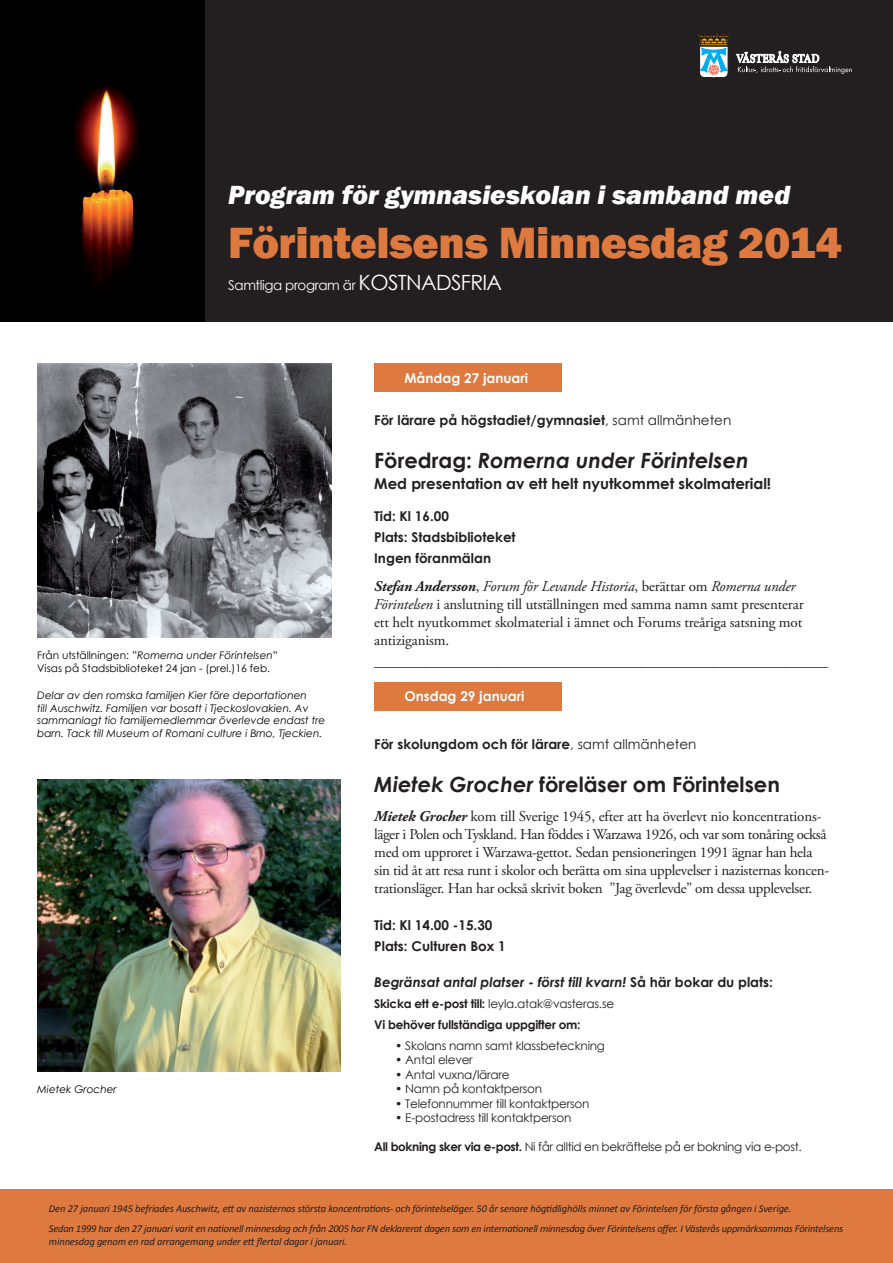
<style>
.page{position:relative;width:893px;height:1263px;background:#fff}
.page>*{position:absolute;margin:0;border:0;box-sizing:border-box;transform-origin:0 0}
.t1{font:800 45px "Franklin Gothic";letter-spacing:-.01em;color:#de7a40}
.t2{font:italic 800 27px "Franklin Gothic";color:#fff}
.t3{font:700 21px "Century Gothic";color:#231f20}
.t4{font:italic 700 21px "Century Gothic";color:#231f20}
.t5{font:15px/18px "Adobe Garamond Pro";letter-spacing:-.02em;color:#231f20}
.t6{font:700 15px "Century Gothic";color:#231f20}
.t7{font:700 13.5px "Century Gothic";color:#231f20}
.t8{font:italic 700 13.5px "Century Gothic";color:#231f20}
.t9{font:700 13.5px "Century Gothic";color:#fff}
.t10{font:13.5px "Century Gothic";letter-spacing:-.03em;color:#fff}
.t11{font:12px "Century Gothic";letter-spacing:-.02em;color:#231f20}
.t12{font:700 12px "Century Gothic";letter-spacing:-.02em;color:#231f20}
.t13{font:italic 10.5px/12.6px "Calibri";letter-spacing:-.02em;color:#231f20}
.t14{font:italic 10.5px/12.6px "Century Gothic";color:#000}
.t15{font:10.5px "Century Gothic";color:#000}
.s1{font-size:21px}
.s2{font-style:normal}
.s3{font-weight:400}
.s4{font-weight:700;font-style:italic}
.s5{font-style:italic}
.s6{font-weight:700}
</style>
<div class="page">
<div style="left:0;top:0;width:893px;height:321px;background:#231f20"></div>
<img style="left:0;top:0;width:204px;height:321px">
<div style="left:0;top:1189px;width:893px;height:74px;background:#de7a40"></div>
<div style="left:374px;top:364px;width:187px;height:28px;background:#de7a40"></div>
<div style="left:374px;top:682px;width:187px;height:28px;background:#de7a40"></div>
<svg style="left:736px;top:51px;width:116px;height:23px"></svg>
<svg style="left:699px;top:34px;width:30px;height:44px"></svg>
<img style="left:37px;top:364px;width:295px;height:274px">
<img style="left:37px;top:779px;width:303px;height:293px">
<p class="t2" style="left:228px;top:177px;width:563px">Program för gymnasieskolan i samband med</p>
<p class="t1" style="left:228px;top:213px;width:615px">Förintelsens Minnesdag 2014</p>
<p class="t10" style="left:228px;top:276px;width:275px">Samtliga program är <span class="s1">KOSTNADSFRIA</span></p>
<p class="t14" style="left:37px;top:649px;width:242px"><span class="s2">Från utställningen: ”</span>Romerna under Förintelsen<span class="s2">”</span></p>
<p class="t15" style="left:37px;top:661px;width:234px">Visas på Stadsbiblioteket 24 jan - (prel.)16 feb.</p>
<p class="t14" style="left:37px;top:689px;width:290px">Delar av den romska familjen Kier före deportationen<br>till Auschwitz. Familjen var bosatt i Tjeckoslovakien. Av sammanlagt tio familjemedlemmar överlevde endast tre barn. Tack till Museum of Romani culture i Brno, Tjeckien.</p>
<p class="t14" style="left:37px;top:1082px;width:81px">Mietek Grocher</p>
<p class="t9" style="left:404px;top:367px;width:125px">Måndag 27 januari</p>
<p class="t7" style="left:374px;top:409px;width:359px">För lärare på högstadiet/gymnasiet<span class="s3">, samt allmänheten</span></p>
<p class="t4" style="left:374px;top:444px;width:376px"><span class="s2">Föredrag:</span> Romerna under Förintelsen</p>
<p class="t6" style="left:374px;top:472px;width:398px">Med presentation av ett helt nyutkommet skolmaterial!</p>
<p class="t7" style="left:374px;top:505px;width:76px">Tid: Kl 16.00</p>
<p class="t7" style="left:374px;top:526px;width:143px">Plats: Stadsbiblioteket</p>
<p class="t7" style="left:374px;top:547px;width:118px">Ingen föranmälan</p>
<p class="t5" style="left:374px;top:578px;width:431px"><span class="s4">Stefan Andersson</span>, <span class="s5">Forum för Levande Historia</span>, berättar om <span class="s5">Romerna under Förintelsen</span> i anslutning till utställningen med samma namn samt presenterar ett helt nyutkommet skolmaterial i ämnet och Forums treåriga satsning mot antiziganism.</p>
<p class="t5" style="left:374px;top:653px;width:455px">_______________________________________________________________</p>
<p class="t9" style="left:404px;top:685px;width:121px">Onsdag 29 januari</p>
<p class="t7" style="left:374px;top:733px;width:324px">För skolungdom och för lärare<span class="s3">, samt allmänheten</span></p>
<p class="t3" style="left:374px;top:768px;width:407px"><span class="s5">Mietek Grocher</span> föreläser om Förintelsen</p>
<p class="t5" style="left:374px;top:807px;width:449px"><span class="s4">Mietek Grocher</span> kom till Sverige 1945, efter att ha överlevt nio koncentrations-</p>
<p class="t5" style="left:374px;top:825px;width:456px">läger i Polen och Tyskland. Han föddes i Warzawa 1926, och var som tonåring också med om upproret i Warzawa-gettot. Sedan pensioneringen 1991 ägnar han hela sin tid åt att resa runt i skolor och berätta om sina upplevelser i nazisternas koncen&shy;trationsläger. Han har också skrivit boken ”Jag överlevde” om dessa upplevelser.</p>
<p class="t7" style="left:374px;top:915px;width:120px">Tid: Kl 14.00 -15.30</p>
<p class="t7" style="left:374px;top:936px;width:133px">Plats: Culturen Box 1</p>
<p class="t8" style="left:374px;top:972px;width:400px">Begränsat antal platser - först till kvarn! <span class="s2">Så här bokar du plats:</span></p>
<p class="t11" style="left:374px;top:995px;width:241px"><span class="s6">Skicka ett e-post till:</span> leyla.atak@vasteras.se</p>
<p class="t12" style="left:374px;top:1015px;width:208px">Vi behöver fullständiga uppgifter om:</p>
<p class="t11" style="left:395px;top:1037px;width:211px">• Skolans namn samt klassbeteckning</p>
<p class="t11" style="left:395px;top:1051px;width:79px">• Antal elever</p>
<p class="t11" style="left:395px;top:1066px;width:116px">• Antal vuxna/lärare</p>
<p class="t11" style="left:395px;top:1080px;width:148px">• Namn på kontaktperson</p>
<p class="t11" style="left:395px;top:1095px;width:196px">• Telefonnummer till kontaktperson</p>
<p class="t11" style="left:395px;top:1109px;width:178px">• E-postadress till kontaktperson</p>
<p class="t11" style="left:374px;top:1138px;width:429px"><span class="s6">All bokning sker via e-post.</span> Ni får alltid en bekräftelse på er bokning via e-post.</p>
<p class="t13" style="left:49px;top:1202px;width:744px">Den 27 januari 1945 befriades Auschwitz, ett av nazisternas största koncentrations- och förintelseläger. 50 år senare högtidlighölls minnet av Förintelsen för första gången i Sverige.</p>
<p class="t13" style="left:49px;top:1222px;width:796px">Sedan 1999 har den 27 januari varit en nationell minnesdag och från 2005 har FN deklarerat dagen som en internationell minnesdag över Förintelsens offer. I Västerås uppmärksammas Förintelsens minnesdag genom en rad arrangemang under ett flertal dagar i januari.</p>
</div>
